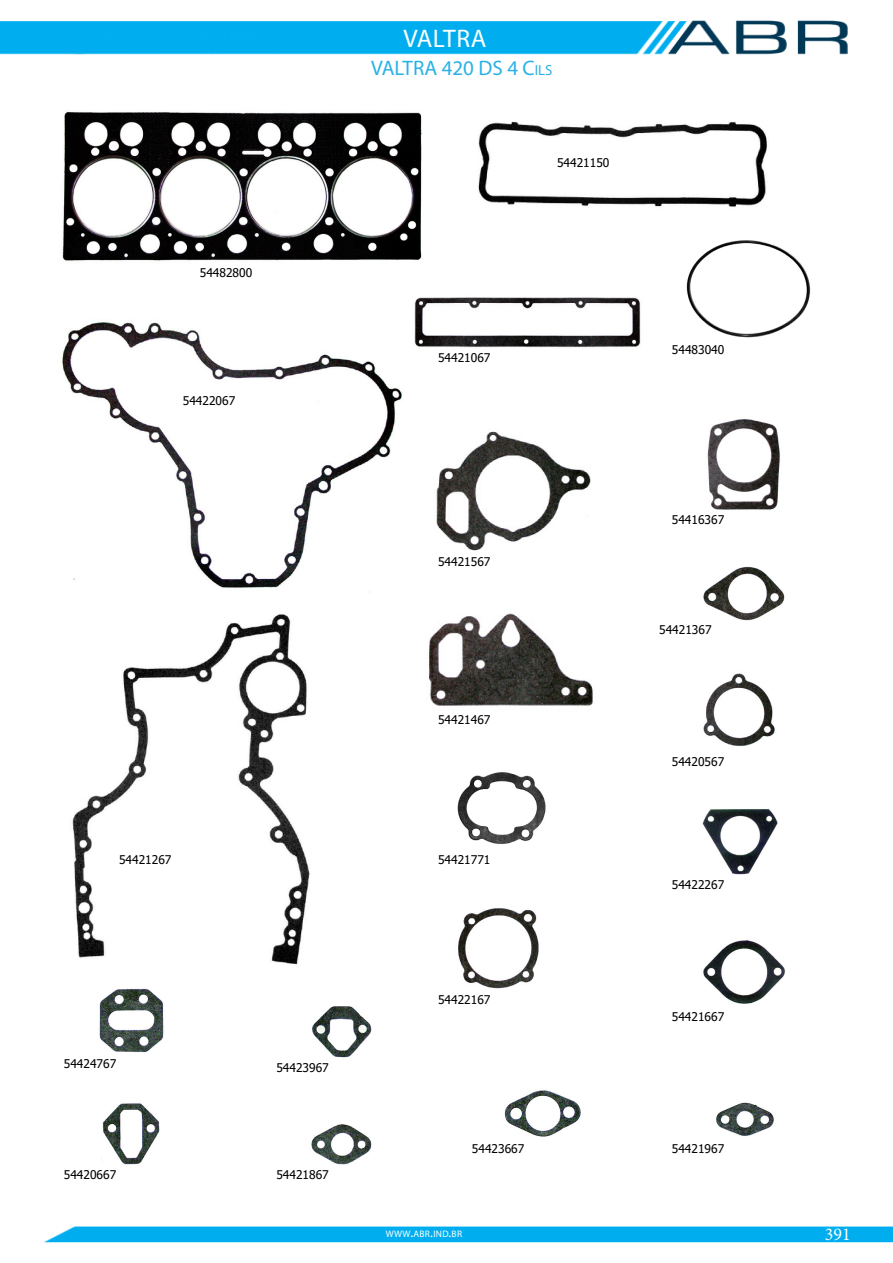
<style>
.page{position:relative;width:893px;height:1263px;background:#fff}
.page>*{position:absolute;margin:0;border:0;box-sizing:border-box;transform-origin:0 0}
.t1{font:25.5px "Myriad Pro";letter-spacing:.02em;color:#fff}
.t2{font:21px "Myriad Pro";color:#2ab1e6}
.t3{font:18px "Minion Pro";color:#fff}
.ABR{font:12px "Tahoma";color:#000}
.t4{font:9.45px "Myriad Pro";letter-spacing:.03em;color:#fff}
.s1{font-size:14.7px}
.s2{font-size:13.5px}
</style>
<div class="page">
<img style="left:0;top:20px;width:848px;height:35px">
<img style="left:478px;top:121px;width:289px;height:86px">
<img style="left:62px;top:111px;width:360px;height:151px">
<img style="left:62px;top:322px;width:340px;height:266px">
<img style="left:72px;top:614px;width:238px;height:351px">
<img style="left:457px;top:772px;width:89px;height:72px">
<img style="left:458px;top:908px;width:81px;height:81px">
<img style="left:703px;top:566px;width:82px;height:55px">
<img style="left:702px;top:809px;width:76px;height:66px">
<img style="left:703px;top:673px;width:72px;height:74px">
<img style="left:703px;top:940px;width:82px;height:64px">
<img style="left:429px;top:613px;width:164px;height:93px">
<img style="left:436px;top:431px;width:155px;height:120px">
<img style="left:686px;top:240px;width:125px;height:98px">
<img style="left:707px;top:419px;width:73px;height:91px">
<img style="left:99px;top:988px;width:65px;height:65px">
<img style="left:102px;top:1103px;width:58px;height:62px">
<img style="left:312px;top:1006px;width:60px;height:52px">
<img style="left:311px;top:1124px;width:61px;height:41px">
<img style="left:504px;top:1090px;width:77px;height:47px">
<img style="left:716px;top:1102px;width:58px;height:34px">
<img style="left:414px;top:297px;width:227px;height:51px">
<img style="left:43px;top:1226px;width:850px;height:17px">
<p class="ABR" style="left:200px;top:265px;width:54px">54482800</p>
<p class="ABR" style="left:183px;top:392px;width:54px">54422067</p>
<p class="t1" style="left:403px;top:23px;width:84px">VALTRA</p>
<h1 class="t1" style="left:404px;top:26px;width:84px">VALTRA</h1>
<p class="t2" style="left:371px;top:55px;width:175px">VALTRA 420 DS 4 C<span class="s1">ILS</span></p>
<p class="ABR" style="left:557px;top:154px;width:54px">54421150</p>
<p class="ABR" style="left:438px;top:350px;width:54px">54421067</p>
<p class="ABR" style="left:672px;top:341px;width:54px">54483040</p>
<p class="ABR" style="left:672px;top:511px;width:54px">54416367</p>
<p class="ABR" style="left:438px;top:554px;width:54px">54421567</p>
<p class="ABR" style="left:659px;top:622px;width:54px">54421367</p>
<p class="ABR" style="left:438px;top:711px;width:54px">54421467</p>
<p class="ABR" style="left:672px;top:754px;width:54px">54420567</p>
<p class="ABR" style="left:119px;top:851px;width:54px">54421267</p>
<p class="ABR" style="left:438px;top:851px;width:54px">54421771</p>
<p class="ABR" style="left:672px;top:877px;width:54px">54422267</p>
<p class="ABR" style="left:438px;top:992px;width:54px">54422167</p>
<p class="ABR" style="left:672px;top:1009px;width:54px">54421667</p>
<p class="ABR" style="left:64px;top:1056px;width:54px">54424767</p>
<p class="ABR" style="left:276px;top:1060px;width:54px">54423967</p>
<p class="ABR" style="left:472px;top:1141px;width:54px">54423667</p>
<p class="ABR" style="left:672px;top:1141px;width:54px">54421967</p>
<p class="ABR" style="left:64px;top:1166px;width:54px">54420667</p>
<p class="ABR" style="left:276px;top:1166px;width:54px">54421867</p>
<p class="t4" style="left:386px;top:1228px;width:78px">WWW<span class="s2">.</span>ABR<span class="s2">.</span>IND<span class="s2">.</span>BR</p>
<h3 class="t3" style="left:825px;top:1222px;width:27px">391</h3>
</div>
